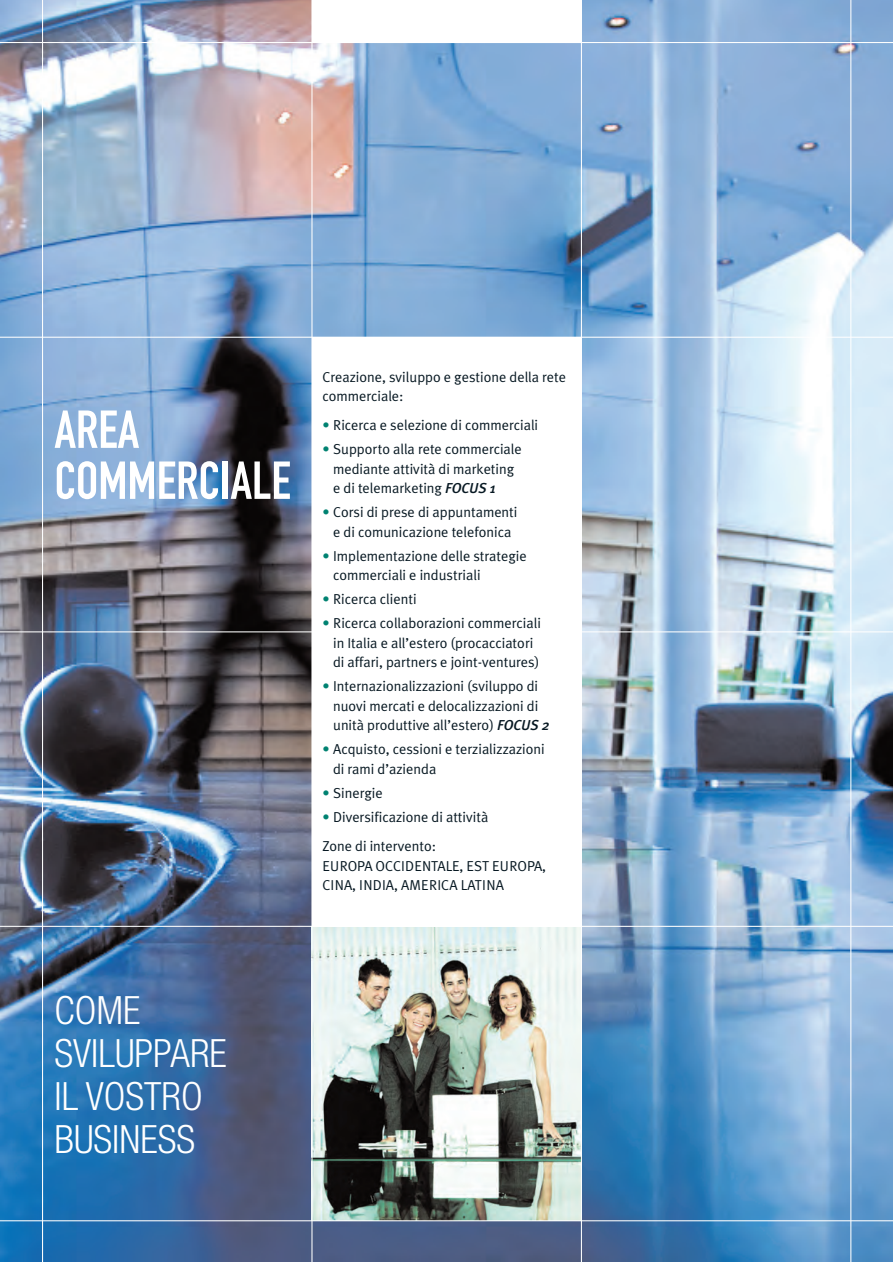
<style>
.page{position:relative;width:893px;height:1262px;background:#fff}
.page>*{position:absolute;margin:0;border:0;box-sizing:border-box;transform-origin:0 0}
.t1{font:52.5px/51px "DIN Engschrift";color:#fff}
.t2{font:300 condensed 39px/42.8px "Helvetica Neue";color:#fff}
.t3{font:14.4px/19.5px "Meta Plus Normal";color:#071822}
.s1{color:#008271}
.s2{font-family:"Meta Plus";font-weight:500;font-style:italic}
</style>
<div class="page">
<img style="left:0;top:0;width:892px;height:1261px">
<img style="left:312px;top:927px;width:269px;height:293px">
<hr style="left:0;top:337px;width:892px;height:1px;background:#fff">
<hr style="left:581px;top:0;width:1px;height:1261px;background:#fff">
<hr style="left:311px;top:0;width:1px;height:1261px;background:#fff">
<hr style="left:42px;top:0;width:1px;height:1261px;background:#fff">
<hr style="left:0;top:42px;width:892px;height:1px;background:#fff">
<hr style="left:0;top:1220px;width:892px;height:1px;background:#fff">
<hr style="left:850px;top:0;width:1px;height:1261px;background:#fff">
<hr style="left:0;top:631px;width:892px;height:1px;background:#fff">
<div style="left:312px;top:0;width:269px;height:43px;background:#fff"></div>
<hr style="left:0;top:925px;width:892px;height:2px;background:#fff">
<div style="left:312px;top:337px;width:269px;height:589px;background:#fff"></div>
<h1 class="t1" style="left:55px;top:409px;width:238px">AREA<br>COMMERCIALE</h1>
<p class="t3" style="left:322px;top:368px;width:245px">Creazione, sviluppo e gestione della rete commerciale:</p>
<p class="t3" style="left:322px;top:417px;width:217px"><span class="s1">•</span> Ricerca e selezione di commerciali</p>
<p class="t3" style="left:333px;top:441px;width:190px;text-indent:-11px"><span class="s1">•</span> Supporto alla rete commerciale mediante attività di marketing e di telemarketing <span class="s2">FOCUS 1</span></p>
<p class="t3" style="left:322px;top:504px;width:196px;text-align:center"><span class="s1">•</span> Corsi di prese di appuntamenti e di comunicazione telefonica</p>
<p class="t3" style="left:333px;top:547px;width:195px;text-indent:-11px"><span class="s1">•</span> Implementazione delle strategie commerciali e industriali</p>
<p class="t3" style="left:322px;top:591px;width:96px"><span class="s1">•</span> Ricerca clienti</p>
<p class="t3" style="left:333px;top:615px;width:209px;text-indent:-11px"><span class="s1">•</span> Ricerca collaborazioni commerciali in Italia e all’estero (procacciatori di affari, partners e joint-ventures)</p>
<p class="t3" style="left:333px;top:678px;width:218px;text-indent:-11px"><span class="s1">•</span> Internazionalizzazioni (sviluppo di nuovi mercati e delocalizzazioni di unità produttive all’estero) <span class="s2">FOCUS 2</span></p>
<p class="t3" style="left:333px;top:741px;width:213px;text-indent:-11px"><span class="s1">•</span> Acquisto, cessioni e terzializzazioni di rami d’azienda</p>
<p class="t3" style="left:322px;top:784px;width:62px"><span class="s1">•</span> Sinergie</p>
<p class="t3" style="left:322px;top:804px;width:167px;line-height:29.2px"><span class="s1">•</span> Diversificazione di attività<br>Zone di intervento:</p>
<p class="t3" style="left:322px;top:857px;width:225px">EUROPA OCCIDENTALE, EST EUROPA,<br>CINA, INDIA, AMERICA LATINA</p>
<h2 class="t2" style="left:55px;top:992px;width:174px">COME<br>SVILUPPARE<br>IL VOSTRO<br>BUSINESS</h2>
</div>
